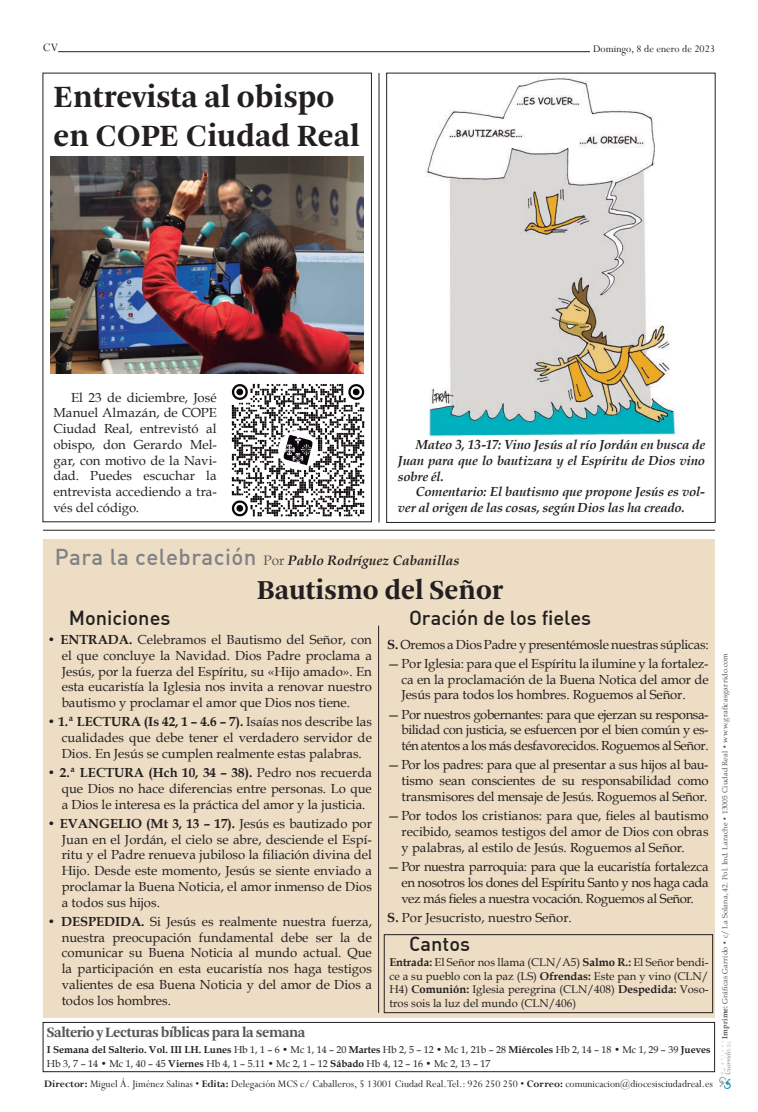
<style>
.page{position:relative;width:758px;height:1112px;background:#fff}
.page>*{position:absolute;margin:0;border:0;box-sizing:border-box;transform-origin:0 0}
.TITULAR{font:700 32.5px "Arnhem";color:#231f20}
.t1{font:700 28.75px "Arnhem";color:#231f20}
.t2{font:500 20px "DIN Alternate";color:#231f20}
.t3{font:700 15px "Arnhem";letter-spacing:-.03em;color:#57585a}
.t4{font:italic 700 13.75px "Book Antiqua";color:#231f20}
.t5{font:13.12px/15.8px "Book Antiqua";color:#231f20;text-align:justify}
.t6{font:italic 700 13.12px/15.8px "Book Antiqua";letter-spacing:-.015em;color:#231f20;text-align:justify}
.t7{font:13.12px "Book Antiqua";letter-spacing:-.02em;color:#231f20}
.t8{font:12.5px "Perpetua";color:#231f20}
.t9{font:11.25px/13.5px "Book Antiqua";color:#231f20;text-align:justify}
.t10{font:11.25px "Perpetua";color:#231f20}
.t11{font:11.12px "Perpetua";color:#231f20}
.t12{font:10px/13.8px "Book Antiqua";color:#231f20}
.t13{font:7.5px "Book Antiqua";letter-spacing:.02em;color:#57585a}
.s1{font-family:"DIN";font-weight:500;font-style:normal;font-size:22.5px;color:#808285}
.s2{font-weight:400;font-style:normal;color:#57585a}
.s3{font-weight:700}
</style>
<div class="page">
<div style="left:43px;top:1022px;width:672px;height:50px;border:1px solid #231f20"></div>
<div style="left:44px;top:539px;width:671px;height:479px;background:#ecddc4"></div>
<hr style="left:58px;top:51px;width:532px;height:1px;background:#231f20">
<img style="left:719px;top:1042px;width:12px;height:47px">
<img style="left:420px;top:72px;width:261px;height:365px">
<hr style="left:43px;top:530px;width:672px;height:1px;background:#231f20">
<hr style="left:379px;top:73px;width:1px;height:449px;background:#231f20">
<div style="left:384px;top:934px;width:328px;height:79px;border:1px solid #231f20"></div>
<hr style="left:378px;top:626px;width:1px;height:387px;background:#231f20">
<div style="left:386px;top:73px;width:329px;height:450px;border:1px solid #231f20"></div>
<img style="left:51px;top:157px;width:312px;height:216px">
<img style="left:231px;top:383px;width:134px;height:134px">
<p class="t8" style="left:43px;top:39px;width:17px">CV</p>
<p class="t10" style="left:593px;top:42px;width:123px">Domingo, 8 de enero de 2023</p>
<p class="TITULAR" style="left:53px;top:79px;width:282px">Entrevista al obispo</p>
<p class="TITULAR" style="left:53px;top:118px;width:308px">en COPE Ciudad Real</p>
<p class="t5" style="left:54px;top:389px;width:165px;text-indent:18px">El 23 de diciembre, José Manuel Almazán, de COPE Ciudad Real, entrevistó al obispo, don Gerardo Mel&shy;gar, con motivo de la Navi&shy;dad. Puedes escuchar la entrevista accediendo a tra&shy;vés del código.</p>
<p class="t6" style="left:398px;top:437px;width:309px;text-indent:18px">Mateo 3, 13-17: Vino Jesús al río Jordán en busca de Juan para que lo bautizara y el Espíritu de Dios vino sobre él.</p>
<p class="t6" style="left:398px;top:484px;width:309px;text-indent:18px">Comentario: El bautismo que propone Jesús es vol&shy;ver al origen de las cosas, según Dios las ha creado.</p>
<p class="t4" style="left:55px;top:551px;width:406px"><span class="s1">Para la celebración</span> <span class="s2">Por</span> Pablo Rodríguez Cabanillas</p>
<p class="t1" style="left:257px;top:573px;width:248px">Bautismo del Señor</p>
<p class="t2" style="left:69px;top:605px;width:103px">Moniciones</p>
<p class="t2" style="left:409px;top:605px;width:184px">Oración de los fieles</p>
<p class="t5" style="left:62px;top:631px;width:312px;text-indent:-14px"><span class="s3">• ENTRADA.</span> Celebramos el Bautismo del Señor, con el que concluye la Navidad. Dios Padre proclama a Jesús, por la fuerza del Espíritu, su «Hijo amado». En esta eucaristía la Iglesia nos invita a renovar nuestro bautismo y proclamar el amor que Dios nos tiene.</p>
<p class="t5" style="left:62px;top:714px;width:312px;text-indent:-14px"><span class="s3">• 1.ª LECTURA (Is 42, 1 – 4.6 – 7).</span> Isaías nos describe las cualidades que debe tener el verdadero servidor de Dios. En Jesús se cumplen realmente estas palabras.</p>
<p class="t5" style="left:62px;top:764px;width:312px;text-indent:-14px"><span class="s3">• 2.ª LECTURA (Hch 10, 34 – 38).</span> Pedro nos recuerda que Dios no hace diferencias entre personas. Lo que a Dios le interesa es la práctica del amor y la justicia.</p>
<p class="t5" style="left:62px;top:815px;width:312px;text-indent:-14px"><span class="s3">• EVANGELIO (Mt 3, 13 – 17).</span> Jesús es bautizado por Juan en el Jordán, el cielo se abre, desciende el Espí&shy;ritu y el Padre renueva jubiloso la filiación divina del Hijo. Desde este momento, Jesús se siente enviado a proclamar la Buena Noticia, el amor inmenso de Dios a todos sus hijos.</p>
<p class="t5" style="left:62px;top:913px;width:312px;text-indent:-14px"><span class="s3">• DESPEDIDA.</span> Si Jesús es realmente nuestra fuerza, nuestra preocupación fundamental debe ser la de comunicar su Buena Noticia al mundo actual. Que la participación en esta eucaristía nos haga testigos valientes de esa Buena Noticia y del amor de Dios a todos los hombres.</p>
<p class="t7" style="left:387px;top:635px;width:323px"><span class="s3">S.</span> Oremos a Dios Padre y presentémosle nuestras súplicas:</p>
<p class="t5" style="left:401px;top:655px;width:308px;text-indent:-14px">—Por Iglesia: para que el Espíritu la ilumine y la fortalez&shy;ca en la proclamación de la Buena Notica del amor de Jesús para todos los hombres. Roguemos al Señor.</p>
<p class="t5" style="left:401px;top:706px;width:308px;text-indent:-14px">—Por nuestros gobernantes: para que ejerzan su responsa&shy;bilidad con justicia, se esfuercen por el bien común y es&shy;tén atentos a los más desfavorecidos. Roguemos al Señor.</p>
<p class="t5" style="left:401px;top:757px;width:308px;text-indent:-14px">—Por los padres: para que al presentar a sus hijos al bau&shy;tismo sean conscientes de su responsabilidad como transmisores del mensaje de Jesús. Roguemos al Señor.</p>
<p class="t5" style="left:401px;top:808px;width:308px;text-indent:-14px">—Por todos los cristianos: para que, fieles al bautismo recibido, seamos testigos del amor de Dios con obras y palabras, al estilo de Jesús. Roguemos al Señor.</p>
<p class="t5" style="left:401px;top:858px;width:309px;text-indent:-14px">—Por nuestra parroquia: para que la eucaristía fortalezca en nosotros los dones del Espíritu Santo y nos haga cada vez más fieles a nuestra vocación. Roguemos al Señor.</p>
<p class="t5" style="left:387px;top:909px;width:186px"><span class="s3">S.</span> Por Jesucristo, nuestro Señor.</p>
<p class="t2" style="left:409px;top:931px;width:63px">Cantos</p>
<p class="t9" style="left:389px;top:955px;width:321px"><span class="s3">Entrada:</span> El Señor nos llama (CLN/A5) <span class="s3">Salmo R.:</span> El Señor bendi&shy;ce a su pueblo con la paz (LS) <span class="s3">Ofrendas:</span> Este pan y vino (CLN/ H4) <span class="s3">Comunión:</span> Iglesia peregrina (CLN/408) <span class="s3">Despedida:</span> Voso&shy;tros sois la luz del mundo (CLN/406)</p>
<p class="t3" style="left:47px;top:1024px;width:260px">Salterio y Lecturas bíblicas para la semana</p>
<p class="t12" style="left:47px;top:1043px;width:665px"><span class="s3">I Semana del Salterio. Vol. III LH. Lunes</span> Hb 1, 1 – 6 • Mc 1, 14 – 20 <span class="s3">Martes</span> Hb 2, 5 – 12 • Mc 1, 21b – 28 <span class="s3">Miércoles</span> Hb 2, 14 – 18 • Mc 1, 29 – 39 <span class="s3">Jueves<br></span>Hb 3, 7 – 14 • Mc 1, 40 – 45 <span class="s3">Viernes</span> Hb 4, 1 – 5.11 • Mc 2, 1 – 12 <span class="s3">Sábado</span> Hb 4, 12 – 16 • Mc 2, 13 – 17</p>
<p class="t11" style="left:44px;top:1076px;width:670px"><span class="s3">Director:</span> Miguel Á. Jiménez Salinas • <span class="s3">Edita:</span> Delegación MCS c/ Caballeros, 5 13001 Ciudad Real. Tel.: 926 250 250 • <span class="s3">Correo:</span> comunicacion@diocesisciudadreal.es</p>
<p class="t13" style="left:719px;top:1039px;width:387px;rotate:-90deg"><span class="s3">Imprime:</span> Gráficas Garrido • c/ La Solana, 42. Pol. Ind. Larache • 13005 Ciudad Real • www.graficasgarrido.com</p>
</div>
